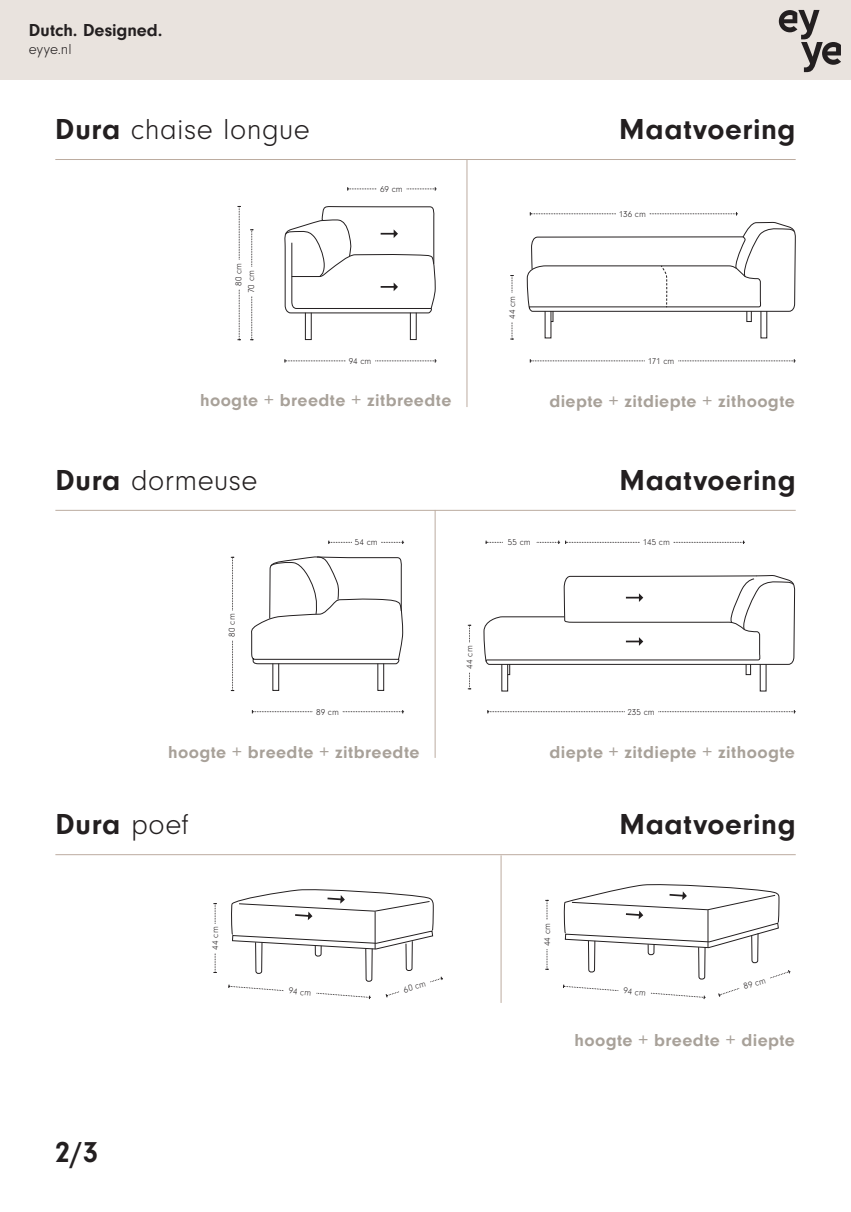
<style>
.page{position:relative;width:851px;height:1212px;background:#fff}
.page>*{position:absolute;margin:0;border:0;box-sizing:border-box;transform-origin:0 0}
.t1{font:700 30px "Neuzeit Gro";letter-spacing:.02em;color:#231f20}
.t2{font:300 30px "Neuzeit Gro";letter-spacing:.015em;color:#231f20}
.t3{font:700 18px "Neuzeit Gro";letter-spacing:.025em;color:#a8a199}
.t4{font:700 18px "Neuzeit Gro";color:#231f20}
.t5{font:300 15px "Neuzeit Gro";letter-spacing:-.005em;color:#231f20}
.t6{font:300 9px "Neuzeit Gro";letter-spacing:.015em;color:#231f20}
.s1{font-weight:700}
.s2{font-weight:300}
</style>
<div class="page">
<hr style="left:55px;top:510px;width:740px;height:1px;background:#bcaca0">
<hr style="left:55px;top:854px;width:740px;height:1px;background:#bcaca0">
<hr style="left:434px;top:510px;width:1px;height:248px;background:#bcaca0">
<svg style="left:231px;top:557px;width:3px;height:134px"></svg>
<div style="left:229px;top:611px;width:6px;height:28px;background:#fff"></div>
<svg style="left:252px;top:710px;width:151px;height:3px"></svg>
<div style="left:313px;top:709px;width:29px;height:6px;background:#fff"></div>
<svg style="left:328px;top:541px;width:75px;height:3px"></svg>
<div style="left:352px;top:539px;width:28px;height:6px;background:#fff"></div>
<div style="left:272px;top:663px;width:7px;height:28px;border:1px solid #231f20"></div>
<div style="left:377px;top:663px;width:7px;height:28px;border:1px solid #231f20"></div>
<svg style="left:251px;top:556px;width:152px;height:108px"></svg>
<svg style="left:487px;top:710px;width:308px;height:3px"></svg>
<div style="left:624px;top:709px;width:33px;height:6px;background:#fff"></div>
<svg style="left:565px;top:541px;width:179px;height:3px"></svg>
<div style="left:640px;top:539px;width:32px;height:6px;background:#fff"></div>
<svg style="left:485px;top:541px;width:74px;height:3px"></svg>
<div style="left:503px;top:539px;width:32px;height:6px;background:#fff"></div>
<svg style="left:468px;top:625px;width:3px;height:64px"></svg>
<div style="left:466px;top:642px;width:6px;height:29px;background:#fff"></div>
<div style="left:501px;top:664px;width:7px;height:27px;border:1px solid #231f20"></div>
<hr style="left:500px;top:855px;width:1px;height:148px;background:#bcaca0">
<svg style="left:545px;top:900px;width:3px;height:70px"></svg>
<div style="left:544px;top:920px;width:6px;height:29px;background:#fff"></div>
<svg style="left:213px;top:903px;width:4px;height:70px"></svg>
<div style="left:212px;top:923px;width:6px;height:29px;background:#fff"></div>
<svg style="left:228px;top:889px;width:215px;height:110px"></svg>
<svg style="left:563px;top:884px;width:227px;height:115px"></svg>
<svg style="left:483px;top:575px;width:313px;height:100px"></svg>
<div style="left:0;top:0;width:850px;height:79px;background:#e9e3de"></div>
<svg style="left:778px;top:10px;width:62px;height:62px"></svg>
<hr style="left:55px;top:159px;width:740px;height:1px;background:#bcaca0">
<hr style="left:466px;top:159px;width:1px;height:248px;background:#bcaca0">
<svg style="left:250px;top:229px;width:3px;height:111px"></svg>
<svg style="left:237px;top:206px;width:4px;height:134px"></svg>
<div style="left:248px;top:268px;width:6px;height:28px;background:#fff"></div>
<div style="left:235px;top:260px;width:6px;height:28px;background:#fff"></div>
<svg style="left:284px;top:359px;width:152px;height:4px"></svg>
<div style="left:345px;top:358px;width:29px;height:6px;background:#fff"></div>
<svg style="left:347px;top:187px;width:89px;height:4px"></svg>
<div style="left:377px;top:186px;width:29px;height:6px;background:#fff"></div>
<svg style="left:530px;top:359px;width:265px;height:4px"></svg>
<div style="left:645px;top:358px;width:32px;height:6px;background:#fff"></div>
<svg style="left:530px;top:212px;width:207px;height:3px"></svg>
<div style="left:616px;top:211px;width:32px;height:6px;background:#fff"></div>
<svg style="left:510px;top:275px;width:3px;height:65px"></svg>
<div style="left:509px;top:293px;width:6px;height:29px;background:#fff"></div>
<svg style="left:284px;top:206px;width:152px;height:108px"></svg>
<div style="left:305px;top:312px;width:6px;height:28px;border:1px solid #231f20"></div>
<div style="left:410px;top:312px;width:6px;height:28px;border:1px solid #231f20"></div>
<svg style="left:526px;top:222px;width:270px;height:100px"></svg>
<p class="t4" style="left:29px;top:20px;width:135px">Dutch. Designed.</p>
<p class="t5" style="left:29px;top:42px;width:44px">eyye.nl</p>
<p class="t2" style="left:55px;top:113px;width:256px"><span class="s1">Dura</span> chaise longue</p>
<p class="t1" style="left:619px;top:112px;width:178px">Maatvoering</p>
<p class="t6" style="left:380px;top:184px;width:24px">69 cm</p>
<p class="t6" style="left:234px;top:286px;width:24px;rotate:-90deg">80 cm</p>
<p class="t6" style="left:246px;top:293px;width:24px;rotate:-90deg">70 cm</p>
<p class="t6" style="left:349px;top:356px;width:24px">94 cm</p>
<p class="t3" style="left:200px;top:390px;width:253px">hoogte + breedte + zitbreedte</p>
<p class="t2" style="left:55px;top:464px;width:204px"><span class="s1">Dura</span> dormeuse</p>
<p class="t6" style="left:355px;top:538px;width:25px">54 cm</p>
<p class="t6" style="left:227px;top:636px;width:24px;rotate:-90deg">80 cm</p>
<p class="t6" style="left:316px;top:707px;width:24px">89 cm</p>
<p class="t3" style="left:168px;top:742px;width:253px">hoogte + breedte + zitbreedte</p>
<p class="t1" style="left:55px;top:807px;width:135px">Dura <span class="s2">poef</span></p>
<p class="t6" style="left:464px;top:668px;width:25px;rotate:-90deg">44 cm</p>
<p class="t6" style="left:507px;top:319px;width:25px;rotate:-90deg">44 cm</p>
<p class="t6" style="left:618px;top:209px;width:29px">136 cm</p>
<p class="t6" style="left:647px;top:356px;width:28px">171 cm</p>
<p class="t3" style="left:549px;top:391px;width:247px">diepte + zitdiepte + zithoogte</p>
<p class="t1" style="left:619px;top:463px;width:178px">Maatvoering</p>
<p class="t6" style="left:507px;top:538px;width:24px">55 cm</p>
<p class="t6" style="left:642px;top:538px;width:29px">145 cm</p>
<p class="t6" style="left:627px;top:707px;width:29px">235 cm</p>
<p class="t3" style="left:549px;top:742px;width:247px">diepte + zitdiepte + zithoogte</p>
<p class="t1" style="left:619px;top:807px;width:178px">Maatvoering</p>
<p class="t6" style="left:210px;top:949px;width:25px;rotate:-90deg">44 cm</p>
<p class="t6" style="left:542px;top:946px;width:25px;rotate:-90deg">44 cm</p>
<p class="t6" style="left:289px;top:986px;width:24px;rotate:6deg">94 cm</p>
<p class="t6" style="left:402px;top:985px;width:24px;rotate:-15deg">60 cm</p>
<p class="t6" style="left:623px;top:986px;width:24px;rotate:6deg">94 cm</p>
<p class="t6" style="left:742px;top:982px;width:24px;rotate:-17deg">89 cm</p>
<p class="t1" style="left:55px;top:1135px;width:44px">2/3</p>
<p class="t3" style="left:574px;top:1030px;width:222px">hoogte + breedte + diepte</p>
</div>
